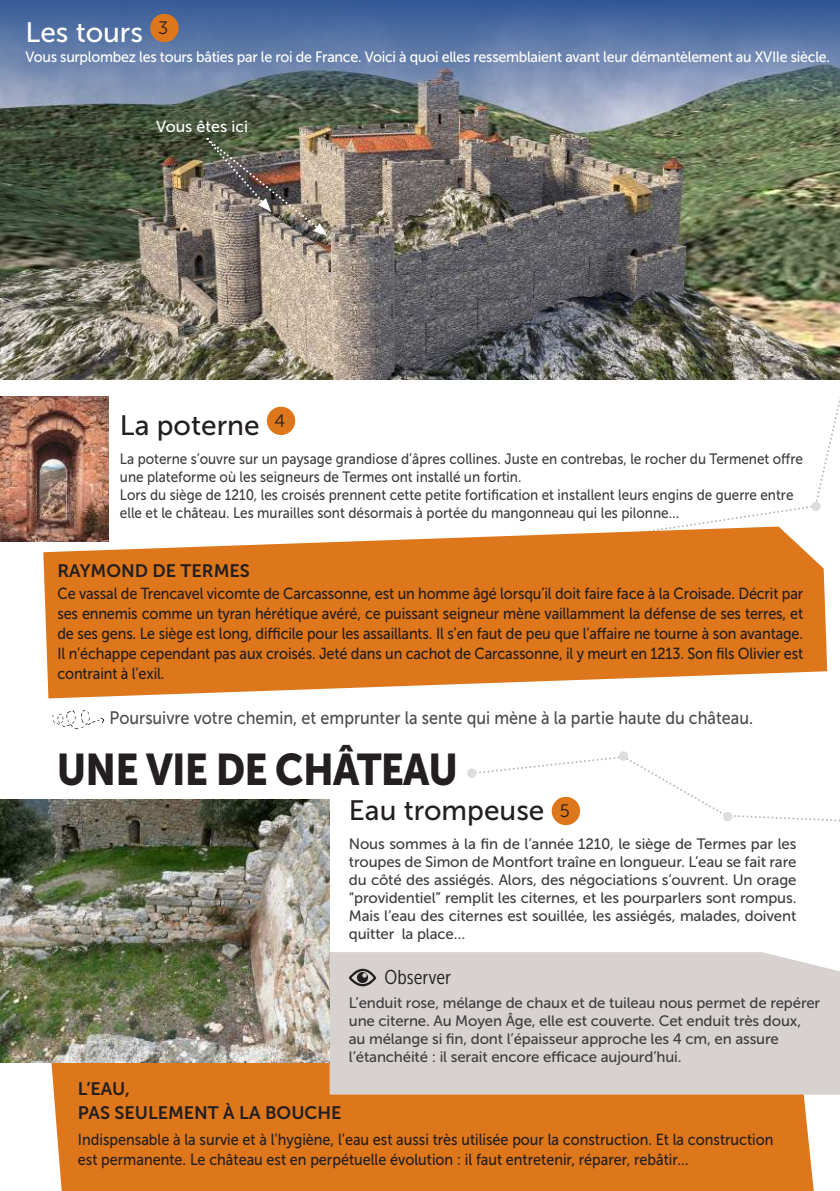
<style>
.page{position:relative;width:840px;height:1191px;background:#fff}
.page>*{position:absolute;margin:0;border:0;box-sizing:border-box;transform-origin:0 0}
.t1{font:44px "Museo Sans 900";letter-spacing:-.02em;color:#231f20;scale:.9 1}
.t2{font:28px "Museo Sans 500";color:#231f20}
.t3{font:28px "Museo Sans 500";color:#fff}
.t4{font:20px "Museo Sans Cond 300";color:#231f20}
.t5{font:18px "Museo Sans 500";color:#4b4c4d;scale:.9 1}
.t6{font:18px/24px "Museo Sans 700";color:#231f20}
.t7{font:16px/20px "Museo Sans 500";color:#231f20;text-align:justify;scale:.9 1}
.t8{font:16px "Museo Sans 500";color:#fff}
.t9{font:15px/18px "Museo Sans 500";color:#3e3e3f}
.t10{font:15px/18px "Museo Sans 500";color:#3e3e3f;scale:.9 1}
.t11{font:15px "Museo Sans 500";letter-spacing:-.02em;color:#fff;scale:.95 1}
.s1{font-family:"Museo Sans 300";font-size:18px}
</style>
<div class="page">
<div style="left:51px;top:1063px;width:762px;height:128px;background:#de761b"></div>
<div style="left:329px;top:952px;width:510px;height:142px;background:#d7d1cf"></div>
<svg style="left:348px;top:968px;width:28px;height:18px"></svg>
<svg style="left:473px;top:757px;width:367px;height:69px"></svg>
<img style="left:0;top:120px;width:839px;height:260px">
<img style="left:0;top:397px;width:108px;height:144px">
<div style="left:267px;top:407px;width:28px;height:28px;background:#de761b;border-radius:50%"></div>
<svg style="left:43px;top:526px;width:783px;height:172px;background:#e28a3e"></svg>
<img style="left:0;top:799px;width:329px;height:264px">
<div style="left:551px;top:797px;width:28px;height:28px;background:#de761b;border-radius:50%"></div>
<svg style="left:52px;top:710px;width:52px;height:19px"></svg>
<div style="left:467px;top:768px;width:9px;height:10px;background:#dcdddf;border-radius:50%"></div>
<div style="left:618px;top:751px;width:10px;height:9px;background:#dcdddf;border-radius:50%"></div>
<div style="left:722px;top:812px;width:10px;height:9px;background:#dcdddf;border-radius:50%"></div>
<svg style="left:810px;top:501px;width:10px;height:10px"></svg>
<svg style="left:0;top:0;width:839px;height:120px;background:#617898"></svg>
<div style="left:150px;top:14px;width:28px;height:28px;background:#de761b;border-radius:50%"></div>
<svg style="left:180px;top:158px;width:23px;height:23px"></svg>
<img style="left:206px;top:137px;width:121px;height:99px">
<h2 class="t3" style="left:26px;top:17px;width:144px">Les tours <sup>3</sup></h2>
<p class="t11" style="left:26px;top:49px;width:847px">Vous surplombez les tours bâties par le roi de France. Voici à quoi elles ressemblaient avant leur démantèlement au XVIIe siècle.</p>
<p class="t8" style="left:156px;top:117px;width:93px">Vous êtes ici</p>
<h2 class="t2" style="left:120px;top:410px;width:167px">La poterne <sup>4</sup></h2>
<p class="t10" style="left:120px;top:450px;width:759px">La poterne s’ouvre sur un paysage grandiose d’âpres collines. Juste en contrebas, le rocher du Termenet offre une plateforme où les seigneurs de Termes ont installé un fortin.<br>Lors du siège de 1210, les croisés prennent cette petite fortification et installent leurs engins de guerre entre elle et le château. Les murailles sont désormais à portée du mangonneau qui les pilonne…</p>
<p class="t6" style="left:57px;top:559px;width:194px">RAYMOND DE TERMES</p>
<p class="t7" style="left:57px;top:584px;width:829px">Ce vassal de Trencavel vicomte de Carcassonne, est un homme âgé lorsqu’il doit faire face à la Croisade. Décrit par ses ennemis comme un tyran hérétique avéré, ce puissant seigneur mène vaillamment la défense de ses terres, et de ses gens. Le siège est long, difficile pour les assaillants. Il s’en faut de peu que l’affaire ne tourne à son avantage.<br>Il n’échappe cependant pas aux croisés. Jeté dans un cachot de Carcassonne, il y meurt en 1213. Son fils Olivier est contraint à l’exil.</p>
<p class="t5" style="left:109px;top:707px;width:716px">Poursuivre votre chemin, et emprunter la sente qui mène à la partie haute du château.</p>
<h1 class="t1" style="left:57px;top:744px;width:447px">UNE VIE DE CHÂTEAU</h1>
<h2 class="t2" style="left:348px;top:794px;width:222px">Eau trompeuse <span class="s1">5</span></h2>
<p class="t9" style="left:348px;top:834px;width:449px;text-align:justify">Nous sommes à la fin de l’année 1210, le siège de Termes par les troupes de Simon de Montfort traîne en longueur. L’eau se fait rare du côté des assiégés. Alors, des négociations s’ouvrent. Un orage “providentiel” remplit les citernes, et les pourparlers sont rompus.<br>Mais l’eau des citernes est souillée, les assiégés, malades, doivent quitter la place…</p>
<p class="t4" style="left:384px;top:966px;width:68px">Observer</p>
<p class="t9" style="left:348px;top:993px;width:472px">L’enduit rose, mélange de chaux et de tuileau nous permet de repérer une citerne. Au Moyen Âge, elle est couverte. Cet enduit très doux, au mélange si fin, dont l’épaisseur approche les 4 cm, en assure l’étanchéité : il serait encore efficace aujourd’hui.</p>
<p class="t6" style="left:78px;top:1077px;width:265px">L’EAU,<br>PAS SEULEMENT À LA BOUCHE</p>
<p class="t7" style="left:78px;top:1129px;width:774px">Indispensable à la survie et à l’hygiène, l’eau est aussi très utilisée pour la construction. Et la construction est permanente. Le château est en perpétuelle évolution : il faut entretenir, réparer, rebâtir…</p>
</div>
